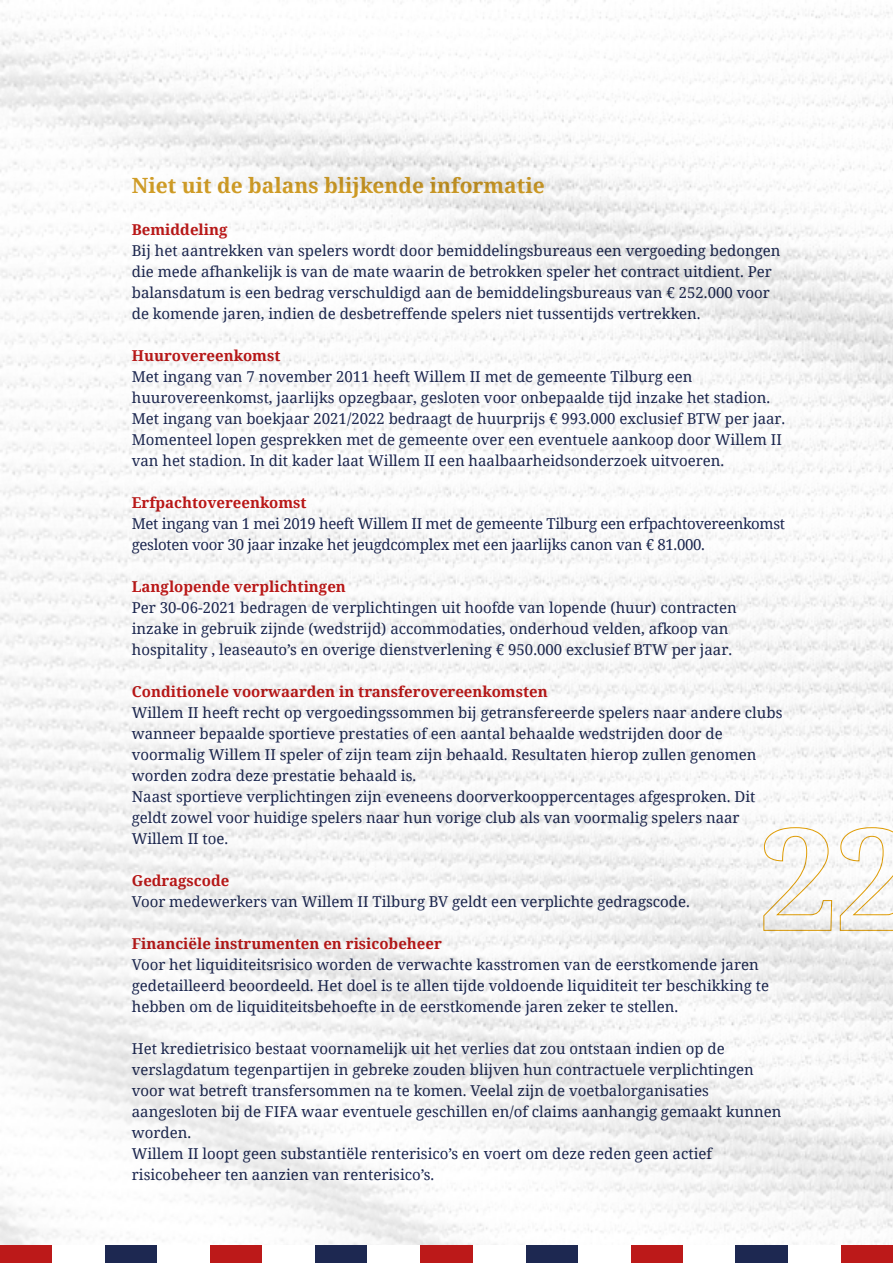
<style>
.page{position:relative;width:893px;height:1263px;background:#fff}
.page>*{position:absolute;margin:0;border:0;box-sizing:border-box;transform-origin:0 0}
.t1{font:700 21px "Noto Serif";color:#d29e27}
.t2{font:15px/21px "Noto Serif";color:#1d2851}
.t3{font:700 15px "Noto Serif";color:#bc1919}
.t4{font:15px/21px "Noto Serif";letter-spacing:-.02em;color:#1d2851}
</style>
<div class="page">
<img style="left:0;top:0;width:893px;height:1245px">
<div style="left:315px;top:1245px;width:53px;height:18px;background:#1d2851"></div>
<div style="left:525px;top:1245px;width:53px;height:18px;background:#1d2851"></div>
<div style="left:105px;top:1245px;width:53px;height:18px;background:#1d2851"></div>
<div style="left:420px;top:1245px;width:53px;height:18px;background:#bc1919"></div>
<div style="left:210px;top:1245px;width:53px;height:18px;background:#bc1919"></div>
<div style="left:0;top:1245px;width:53px;height:18px;background:#bc1919"></div>
<div style="left:630px;top:1245px;width:53px;height:18px;background:#bc1919"></div>
<div style="left:840px;top:1245px;width:53px;height:18px;background:#bc1919"></div>
<div style="left:735px;top:1245px;width:53px;height:18px;background:#1d2851"></div>
<h1 class="t1" style="left:132px;top:170px;width:414px">Niet uit de balans blijkende informatie</h1>
<p class="t3" style="left:132px;top:219px;width:97px">Bemiddeling</p>
<p class="t2" style="left:132px;top:239px;width:650px">Bij het aantrekken van spelers wordt door bemiddelingsbureaus een vergoeding bedongen die mede afhankelijk is van de mate waarin de betrokken speler het contract uitdient. Per balansdatum is een bedrag verschuldigd aan de bemiddelingsbureaus van € 252.000 voor de komende jaren, indien de desbetreffende spelers niet tussentijds vertrekken.</p>
<p class="t3" style="left:132px;top:345px;width:150px">Huurovereenkomst</p>
<p class="t2" style="left:132px;top:365px;width:655px">Met ingang van 7 november 2011 heeft Willem II met de gemeente Tilburg een huurovereenkomst, jaarlijks opzegbaar, gesloten voor onbepaalde tijd inzake het stadion.<br>Met ingang van boekjaar 2021/2022 bedraagt de huurprijs € 993.000 exclusief BTW per jaar.<br>Momenteel lopen gesprekken met de gemeente over een eventuele aankoop door Willem II van het stadion. In dit kader laat Willem II een haalbaarheidsonderzoek uitvoeren.</p>
<p class="t3" style="left:132px;top:492px;width:176px">Erfpachtovereenkomst</p>
<p class="t4" style="left:132px;top:512px;width:655px">Met ingang van 1 mei 2019 heeft Willem II met de gemeente Tilburg een erfpachtovereenkomst gesloten voor 30 jaar inzake het jeugdcomplex met een jaarlijks canon van € 81.000.</p>
<p class="t3" style="left:132px;top:576px;width:216px">Langlopende verplichtingen</p>
<p class="t2" style="left:132px;top:596px;width:607px">Per 30-06-2021 bedragen de verplichtingen uit hoofde van lopende (huur) contracten inzake in gebruik zijnde (wedstrijd) accommodaties, onderhoud velden, afkoop van hospitality , leaseauto’s en overige dienstverlening € 950.000 exclusief BTW per jaar.</p>
<p class="t3" style="left:132px;top:681px;width:417px">Conditionele voorwaarden in transferovereenkomsten</p>
<p class="t2" style="left:132px;top:701px;width:652px">Willem II heeft recht op vergoedingssommen bij getransfereerde spelers naar andere clubs wanneer bepaalde sportieve prestaties of een aantal behaalde wedstrijden door de voormalig Willem II speler of zijn team zijn behaald. Resultaten hierop zullen genomen worden zodra deze prestatie behaald is.<br>Naast sportieve verplichtingen zijn eveneens doorverkooppercentages afgesproken. Dit geldt zowel voor huidige spelers naar hun vorige club als van voormalig spelers naar Willem II toe.</p>
<p class="t3" style="left:132px;top:870px;width:99px">Gedragscode</p>
<p class="t2" style="left:132px;top:890px;width:560px">Voor medewerkers van Willem II Tilburg BV geldt een verplichte gedragscode.</p>
<p class="t3" style="left:132px;top:933px;width:312px">Financiële instrumenten en risicobeheer</p>
<p class="t2" style="left:132px;top:953px;width:639px">Voor het liquiditeitsrisico worden de verwachte kasstromen van de eerstkomende jaren gedetailleerd beoordeeld. Het doel is te allen tijde voldoende liquiditeit ter beschikking te hebben om de liquiditeitsbehoefte in de eerstkomende jaren zeker te stellen.</p>
<p class="t2" style="left:132px;top:1037px;width:651px">Het kredietrisico bestaat voornamelijk uit het verlies dat zou ontstaan indien op de verslagdatum tegenpartijen in gebreke zouden blijven hun contractuele verplichtingen voor wat betreft transfersommen na te komen. Veelal zijn de voetbalorganisaties aangesloten bij de FIFA waar eventuele geschillen en/of claims aanhangig gemaakt kunnen worden.<br>Willem II loopt geen substantiële renterisico’s en voert om deze reden geen actief risicobeheer ten aanzien van renterisico’s.</p>
</div>
